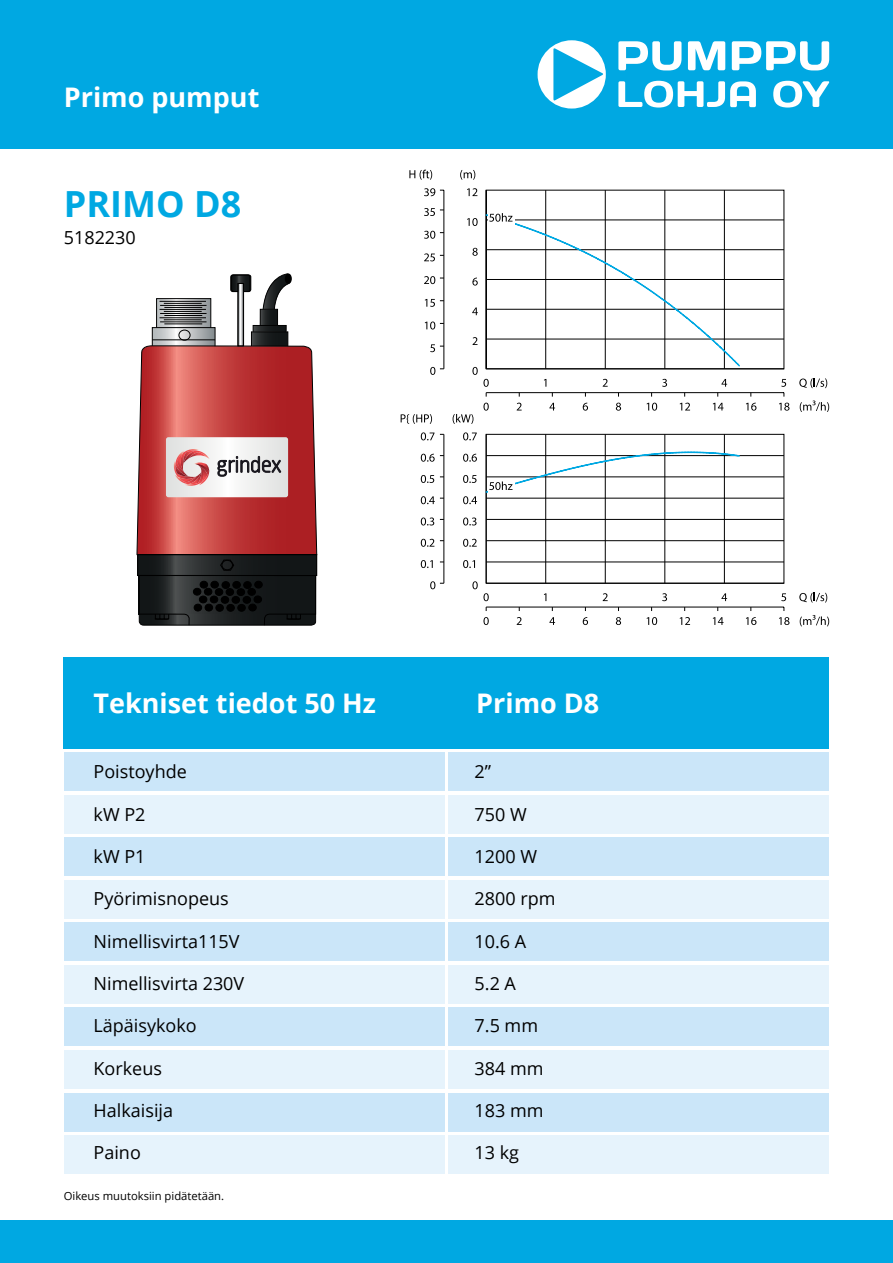
<style>
.page{position:relative;width:893px;height:1263px;background:#fff}
.page>*{position:absolute;margin:0;border:0;box-sizing:border-box;transform-origin:0 0}
.t1{font:700 36px "Open Sans";color:#00a8e2}
.t2{font:700 27px "Open Sans";color:#fff}
.t3{font:18px "Open Sans";color:#000}
.t4{font:11.25px "Open Sans";color:#000}
</style>
<div class="page">
<div style="left:0;top:0;width:893px;height:149px;background:#00a8e2"></div>
<svg style="left:538px;top:40px;width:68px;height:69px"></svg>
<svg style="left:773px;top:81px;width:56px;height:27px"></svg>
<svg style="left:618px;top:41px;width:211px;height:29px"></svg>
<svg style="left:618px;top:81px;width:138px;height:27px"></svg>
<div style="left:0;top:1220px;width:893px;height:43px;background:#00a8e2"></div>
<div style="left:64px;top:1135px;width:380px;height:39px;background:#e6f3fc"></div>
<div style="left:449px;top:1135px;width:380px;height:39px;background:#e6f3fc"></div>
<div style="left:64px;top:965px;width:380px;height:38px;background:#e6f3fc"></div>
<div style="left:449px;top:965px;width:380px;height:38px;background:#e6f3fc"></div>
<div style="left:64px;top:923px;width:380px;height:38px;background:#cbe6f9"></div>
<div style="left:449px;top:923px;width:380px;height:38px;background:#cbe6f9"></div>
<div style="left:64px;top:880px;width:380px;height:38px;background:#e6f3fc"></div>
<div style="left:449px;top:880px;width:380px;height:38px;background:#e6f3fc"></div>
<div style="left:64px;top:1093px;width:380px;height:38px;background:#cbe6f9"></div>
<div style="left:449px;top:1093px;width:380px;height:38px;background:#cbe6f9"></div>
<div style="left:64px;top:1050px;width:380px;height:39px;background:#e6f3fc"></div>
<div style="left:449px;top:1050px;width:380px;height:39px;background:#e6f3fc"></div>
<div style="left:64px;top:1008px;width:380px;height:38px;background:#cbe6f9"></div>
<div style="left:449px;top:1008px;width:380px;height:38px;background:#cbe6f9"></div>
<div style="left:64px;top:838px;width:380px;height:38px;background:#cbe6f9"></div>
<div style="left:449px;top:838px;width:380px;height:38px;background:#cbe6f9"></div>
<div style="left:64px;top:795px;width:380px;height:38px;background:#e6f3fc"></div>
<div style="left:449px;top:795px;width:380px;height:38px;background:#e6f3fc"></div>
<div style="left:64px;top:753px;width:380px;height:38px;background:#cbe6f9"></div>
<div style="left:449px;top:753px;width:380px;height:38px;background:#cbe6f9"></div>
<div style="left:64px;top:657px;width:765px;height:91px;background:#00a8e2"></div>
<svg style="left:485px;top:189px;width:300px;height:395px"></svg>
<hr style="left:486px;top:434px;width:1px;height:149px;background:#000">
<hr style="left:545px;top:190px;width:1px;height:179px;background:#000">
<hr style="left:545px;top:434px;width:1px;height:149px;background:#000">
<hr style="left:605px;top:190px;width:1px;height:179px;background:#000">
<hr style="left:605px;top:434px;width:1px;height:149px;background:#000">
<svg style="left:603px;top:593px;width:5px;height:8px"></svg>
<hr style="left:664px;top:190px;width:1px;height:179px;background:#000">
<hr style="left:664px;top:434px;width:1px;height:149px;background:#000">
<svg style="left:662px;top:593px;width:5px;height:8px"></svg>
<hr style="left:724px;top:190px;width:1px;height:179px;background:#000">
<hr style="left:724px;top:434px;width:1px;height:149px;background:#000">
<svg style="left:721px;top:593px;width:6px;height:8px"></svg>
<svg style="left:781px;top:379px;width:5px;height:8px"></svg>
<svg style="left:483px;top:617px;width:6px;height:8px"></svg>
<svg style="left:517px;top:617px;width:5px;height:8px"></svg>
<svg style="left:549px;top:617px;width:6px;height:8px"></svg>
<svg style="left:583px;top:617px;width:5px;height:8px"></svg>
<svg style="left:616px;top:617px;width:5px;height:8px"></svg>
<svg style="left:647px;top:617px;width:10px;height:8px"></svg>
<svg style="left:680px;top:617px;width:10px;height:8px"></svg>
<svg style="left:713px;top:617px;width:10px;height:8px"></svg>
<svg style="left:746px;top:617px;width:10px;height:8px"></svg>
<hr style="left:486px;top:392px;width:298px;height:1px;background:#000">
<svg style="left:779px;top:403px;width:10px;height:8px"></svg>
<svg style="left:799px;top:378px;width:28px;height:10px"></svg>
<svg style="left:800px;top:400px;width:29px;height:12px"></svg>
<svg style="left:781px;top:593px;width:5px;height:8px"></svg>
<svg style="left:799px;top:593px;width:28px;height:9px"></svg>
<svg style="left:800px;top:615px;width:29px;height:11px"></svg>
<hr style="left:486px;top:607px;width:298px;height:1px;background:#000">
<svg style="left:779px;top:617px;width:10px;height:8px"></svg>
<hr style="left:486px;top:368px;width:298px;height:1px;background:#000">
<hr style="left:486px;top:339px;width:298px;height:1px;background:#000">
<hr style="left:486px;top:309px;width:298px;height:1px;background:#000">
<hr style="left:486px;top:279px;width:298px;height:1px;background:#000">
<hr style="left:486px;top:249px;width:298px;height:1px;background:#000">
<hr style="left:486px;top:220px;width:298px;height:1px;background:#000">
<svg style="left:430px;top:367px;width:14px;height:8px"></svg>
<svg style="left:430px;top:344px;width:13px;height:8px"></svg>
<svg style="left:425px;top:321px;width:18px;height:8px"></svg>
<svg style="left:425px;top:299px;width:18px;height:8px"></svg>
<svg style="left:424px;top:276px;width:19px;height:8px"></svg>
<svg style="left:424px;top:253px;width:19px;height:8px"></svg>
<svg style="left:424px;top:231px;width:19px;height:8px"></svg>
<svg style="left:424px;top:208px;width:19px;height:8px"></svg>
<svg style="left:467px;top:188px;width:10px;height:8px"></svg>
<svg style="left:460px;top:170px;width:15px;height:10px"></svg>
<hr style="left:443px;top:190px;width:1px;height:179px;background:#000">
<svg style="left:424px;top:188px;width:20px;height:8px"></svg>
<svg style="left:409px;top:170px;width:23px;height:10px"></svg>
<hr style="left:486px;top:583px;width:298px;height:1px;background:#000">
<svg style="left:472px;top:581px;width:17px;height:20px"></svg>
<hr style="left:486px;top:562px;width:298px;height:1px;background:#000">
<svg style="left:463px;top:560px;width:12px;height:8px"></svg>
<hr style="left:486px;top:540px;width:298px;height:1px;background:#000">
<svg style="left:463px;top:539px;width:14px;height:8px"></svg>
<hr style="left:486px;top:519px;width:298px;height:1px;background:#000">
<svg style="left:463px;top:517px;width:14px;height:8px"></svg>
<hr style="left:486px;top:498px;width:298px;height:1px;background:#000">
<hr style="left:486px;top:476px;width:298px;height:1px;background:#000">
<hr style="left:486px;top:455px;width:298px;height:1px;background:#000">
<svg style="left:430px;top:581px;width:14px;height:8px"></svg>
<svg style="left:421px;top:560px;width:12px;height:8px"></svg>
<svg style="left:421px;top:539px;width:13px;height:8px"></svg>
<svg style="left:421px;top:517px;width:13px;height:8px"></svg>
<svg style="left:421px;top:496px;width:22px;height:8px"></svg>
<svg style="left:421px;top:475px;width:13px;height:8px"></svg>
<svg style="left:421px;top:454px;width:22px;height:8px"></svg>
<hr style="left:443px;top:434px;width:1px;height:149px;background:#000">
<svg style="left:401px;top:414px;width:31px;height:10px"></svg>
<svg style="left:421px;top:432px;width:13px;height:8px"></svg>
<svg style="left:453px;top:213px;width:303px;height:291px"></svg>
<svg style="left:137px;top:274px;width:180px;height:351px"></svg>
<h2 class="t2" style="left:64px;top:79px;width:197px">Primo pumput</h2>
<h1 class="t1" style="left:64px;top:178px;width:179px">PRIMO D8</h1>
<p class="t3" style="left:64px;top:225px;width:74px">5182230</p>
<h2 class="t2" style="left:94px;top:684px;width:284px">Tekniset tiedot 50 Hz</h2>
<h2 class="t2" style="left:476px;top:684px;width:125px">Primo D8</h2>
<p class="t3" style="left:94px;top:759px;width:95px">Poistoyhde</p>
<p class="t3" style="left:475px;top:759px;width:18px">2”</p>
<p class="t3" style="left:94px;top:802px;width:53px">kW P2</p>
<p class="t3" style="left:475px;top:802px;width:54px">750 W</p>
<p class="t3" style="left:94px;top:844px;width:53px">kW P1</p>
<p class="t3" style="left:475px;top:844px;width:64px">1200 W</p>
<p class="t3" style="left:94px;top:886px;width:137px">Pyörimisnopeus</p>
<p class="t3" style="left:475px;top:886px;width:82px">2800 rpm</p>
<p class="t3" style="left:94px;top:929px;width:148px">Nimellisvirta115V</p>
<p class="t3" style="left:475px;top:929px;width:53px">10.6 A</p>
<p class="t3" style="left:94px;top:971px;width:152px">Nimellisvirta 230V</p>
<p class="t3" style="left:475px;top:971px;width:43px">5.2 A</p>
<p class="t3" style="left:94px;top:1013px;width:105px">Läpäisykoko</p>
<p class="t3" style="left:475px;top:1013px;width:65px">7.5 mm</p>
<p class="t3" style="left:94px;top:1056px;width:70px">Korkeus</p>
<p class="t3" style="left:475px;top:1056px;width:71px">384 mm</p>
<p class="t3" style="left:94px;top:1098px;width:81px">Halkaisija</p>
<p class="t3" style="left:475px;top:1098px;width:71px">183 mm</p>
<p class="t3" style="left:94px;top:1140px;width:49px">Paino</p>
<p class="t3" style="left:475px;top:1140px;width:46px">13 kg</p>
<p class="t4" style="left:64px;top:1188px;width:162px">Oikeus muutoksiin pidätetään.</p>
</div>
